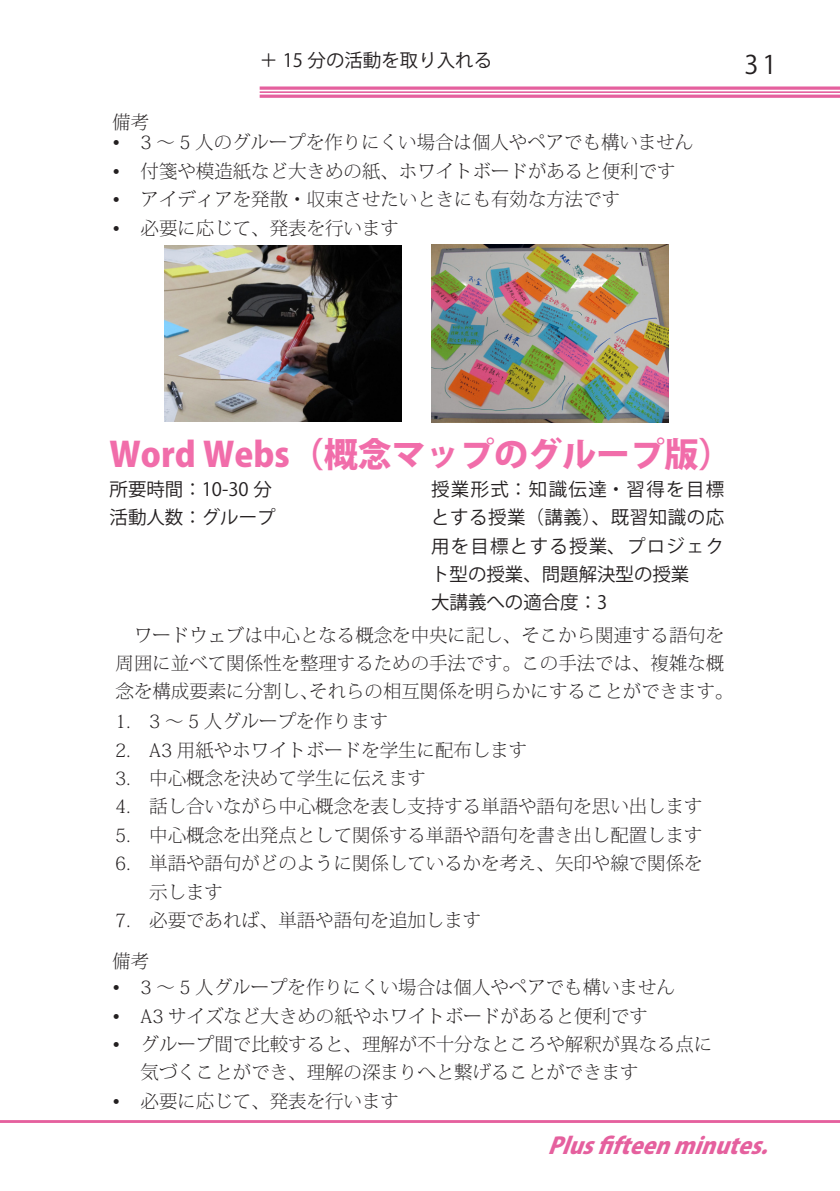
<style>
.page{position:relative;width:840px;height:1191px;background:#fff}
.page>*{position:absolute;margin:0;border:0;box-sizing:border-box;transform-origin:0 0}
.t1{font:800 34px "Koz Go Pro";color:#f16daa}
.t2{font:25.6px "Koz Go Pro";color:#231f20}
.t3{font:italic 800 22.6px "Koz Go Pr 6 N";color:#e5609e}
.t4{font:200 18.4px/28.4px "Koz Min Pro";color:#231f20}
.t5{font:18.4px/28.4px "Koz Go Pro";letter-spacing:.03em;color:#231f20}
.t6{font:18.4px/28.4px "Koz Go Pro";color:#231f20}
</style>
<div class="page">
<svg style="left:259px;top:86px;width:580px;height:4px;background:#e97db0"></svg>
<hr style="left:259px;top:91px;width:580px;height:2px;background:#e5609e">
<hr style="left:259px;top:95px;width:580px;height:3px;background:#e5609e">
<hr style="left:0;top:1120px;width:839px;height:3px;background:#e5609e">
<img style="left:431px;top:244px;width:237px;height:178px">
<img style="left:164px;top:245px;width:237px;height:176px">
<p class="t4" style="left:112px;top:107px;width:38px">備考</p>
<p class="t6" style="left:259px;top:47px;width:234px">＋ 15 分の活動を取り入れる</p>
<h2 class="t2" style="left:744px;top:48px;width:34px">31</h2>
<p class="t4" style="left:112px;top:128px;width:582px">• 3 〜 5 人のグループを作りにくい場合は個人やペアでも構いません</p>
<p class="t4" style="left:112px;top:156px;width:564px">• 付箋や模造紙など大きめの紙、ホワイトボードがあると便利です</p>
<p class="t4" style="left:112px;top:185px;width:509px">• アイディアを発散・収束させたいときにも有効な方法です</p>
<p class="t4" style="left:112px;top:213px;width:288px">• 必要に応じて、発表を行います</p>
<h1 class="t1" style="left:109px;top:432px;width:624px">Word Webs（概念マップのグループ版）</h1>
<p class="t6" style="left:109px;top:475px;width:167px">所要時間：10-30 分活動人数：グループ</p>
<p class="t5" style="left:431px;top:475px;width:294px">授業形式：知識伝達・習得を目標とする授業（講義）、既習知識の応用を目標とする授業、プロジェクト型の授業、問題解決型の授業<br>大講義への適合度：3</p>
<p class="t4" style="left:116px;top:620px;width:619px">　ワードウェブは中心となる概念を中央に記し、そこから関連する語句を周囲に並べて関係性を整理するための手法です。この手法では、複雑な概念を構成要素に分割し、それらの相互関係を明らかにすることができます。</p>
<p class="t4" style="left:115px;top:707px;width:274px">1. 3 〜 5 人グループを作ります</p>
<p class="t4" style="left:115px;top:735px;width:413px">2. A3 用紙やホワイトボードを学生に配布します</p>
<p class="t4" style="left:115px;top:763px;width:312px">3. 中心概念を決めて学生に伝えます</p>
<p class="t4" style="left:115px;top:792px;width:588px">4. 話し合いながら中心概念を表し支持する単語や語句を思い出します</p>
<p class="t4" style="left:115px;top:820px;width:588px">5. 中心概念を出発点として関係する単語や語句を書き出し配置します</p>
<p class="t4" style="left:149px;top:848px;width:554px;text-indent:-34px">6. 単語や語句がどのように関係しているかを考え、矢印や線で関係を示します</p>
<p class="t4" style="left:115px;top:905px;width:367px">7. 必要であれば、単語や語句を追加します</p>
<p class="t4" style="left:112px;top:947px;width:38px">備考</p>
<p class="t4" style="left:112px;top:972px;width:564px">• 3 〜 5 人グループを作りにくい場合は個人やペアでも構いません</p>
<p class="t4" style="left:112px;top:1001px;width:537px">• A3 サイズなど大きめの紙やホワイトボードがあると便利です</p>
<p class="t4" style="left:141px;top:1029px;width:573px;text-indent:-28px">• グループ間で比較すると、理解が不十分なところや解釈が異なる点に気づくことができ、理解の深まりへと繋げることができます</p>
<p class="t4" style="left:112px;top:1086px;width:288px">• 必要に応じて、発表を行います</p>
<p class="t3" style="left:547px;top:1133px;width:236px">Plusfifteenminutes.</p>
</div>
